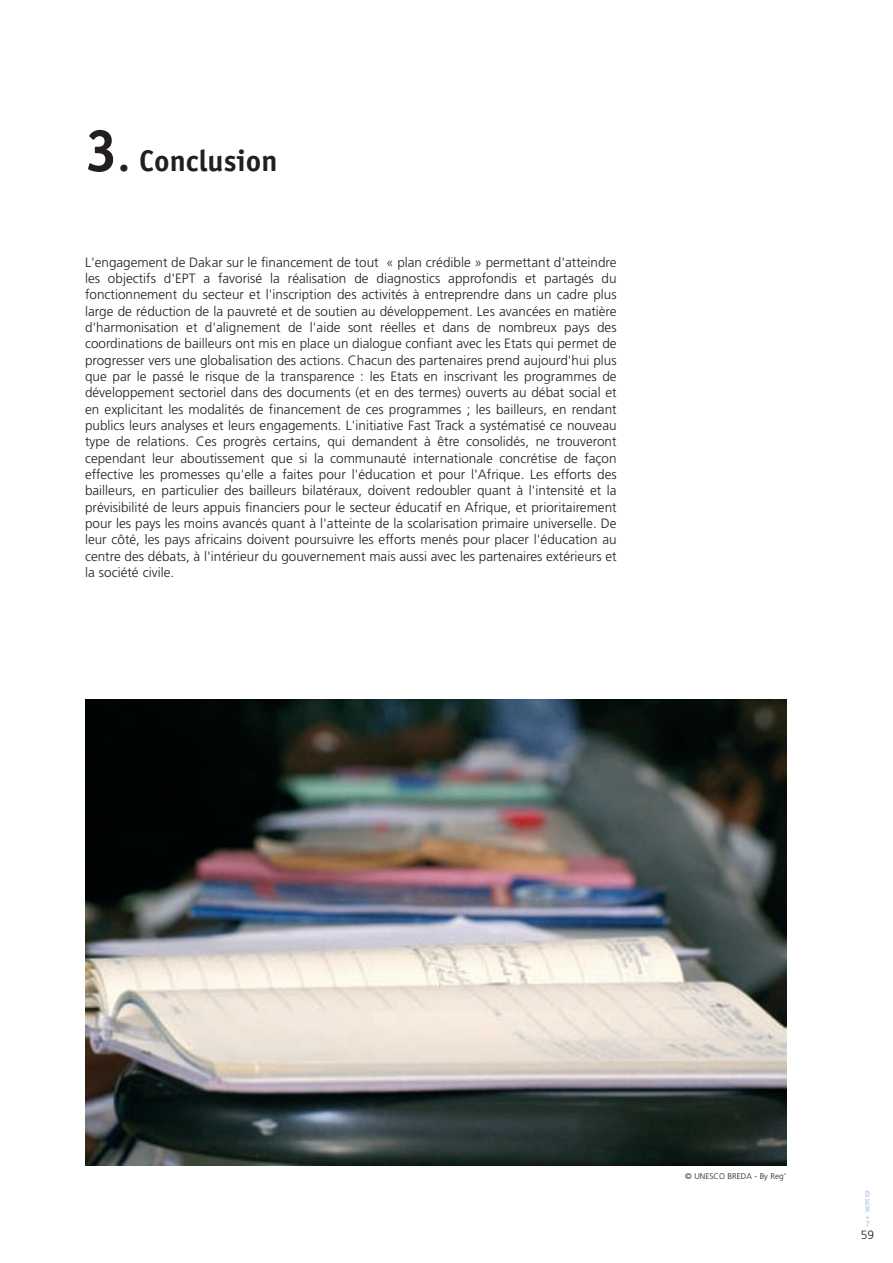
<style>
.page{position:relative;width:893px;height:1263px;background:#fff}
.page>*{position:absolute;margin:0;border:0;box-sizing:border-box;transform-origin:0 0}
.t1{font:700 30px "Officina Sans";color:#231f20}
.t2{font:300 13.5px/16.4px "Frutiger";color:#231f20;text-align:justify}
.t3{font:300 12px "Frutiger";color:#231f20}
.t4{font:700 9px/7.5px "Officina Sans";color:#c1d5eb;text-align:justify}
.t5{font:300 8.25px "Frutiger";color:#231f20}
.s1{font-size:60px}
.s2{font-size:37.5px}
</style>
<div class="page">
<img style="left:85px;top:699px;width:702px;height:467px">
<h1 class="t1" style="left:85px;top:149px;width:194px"><span class="s1">3</span><span class="s2">.</span> Conclusion</h1>
<p class="t2" style="left:85px;top:255px;width:533px">L'engagement de Dakar sur le financement de tout « plan crédible » permettant d'atteindre les objectifs d'EPT a favorisé la réalisation de diagnostics approfondis et partagés du fonctionnement du secteur et l'inscription des activités à entreprendre dans un cadre plus large de réduction de la pauvreté et de soutien au développement. Les avancées en matière d'harmonisation et d'alignement de l'aide sont réelles et dans de nombreux pays des coordinations de bailleurs ont mis en place un dialogue confiant avec les Etats qui permet de progresser vers une globalisation des actions. Chacun des partenaires prend aujourd'hui plus que par le passé le risque de la transparence : les Etats en inscrivant les programmes de développement sectoriel dans des documents (et en des termes) ouverts au débat social et en explicitant les modalités de financement de ces programmes ; les bailleurs, en rendant publics leurs analyses et leurs engagements. L'initiative Fast Track a systématisé ce nouveau type de relations. Ces progrès certains, qui demandent à être consolidés, ne trouveront cependant leur aboutissement que si la communauté internationale concrétise de façon effective les promesses qu'elle a faites pour l'éducation et pour l'Afrique. Les efforts des bailleurs, en particulier des bailleurs bilatéraux, doivent redoubler quant à l'intensité et la prévisibilité de leurs appuis financiers pour le secteur éducatif en Afrique, et prioritairement pour les pays les moins avancés quant à l'atteinte de la scolarisation primaire universelle. De leur côté, les pays africains doivent poursuivre les efforts menés pour placer l'éducation au centre des débats, à l'intérieur du gouvernement mais aussi avec les partenaires extérieurs et la société civile.</p>
<p class="t5" style="left:685px;top:1173px;width:102px">© UNESCO BREDA - By Reg’</p>
<p class="t4" style="left:865px;top:1191px;width:7px">D K R + 7</p>
<p class="t3" style="left:861px;top:1230px;width:15px">59</p>
</div>
